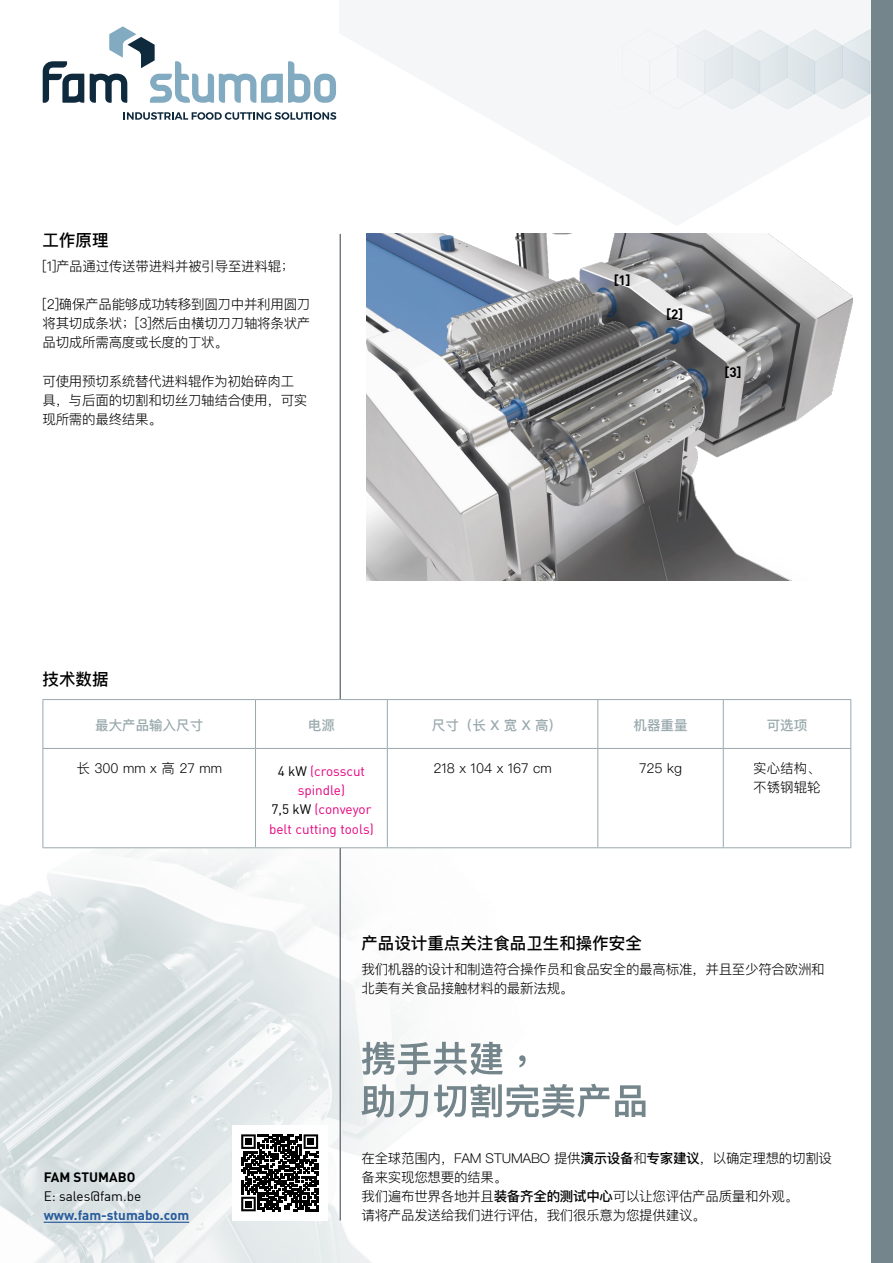
<style>
.page{position:relative;width:893px;height:1263px;background:#fff}
.page>*{position:absolute;margin:0;border:0;box-sizing:border-box;transform-origin:0 0}
.Titel{font:500 16.5px "Ping Fang SC";color:#000}
.Txt{font:300 13.5px/19.2px "Ping Fang SC";letter-spacing:-.02em;color:#000}
.Tabel_Txt{font:13.5px/19.2px "DIN";color:#e6007e;text-align:center}
.Tabel{font:300 13.5px/19.2px "Ping Fang SC";color:#000}
.Tabel_Header{font:500 13.5px "Ping Fang SC";color:#99a9ad}
.t1{font:700 13.5px "DIN";color:#000}
.t2{font:700 13.5px "DIN";color:#275b9b}
.t3{font:13.5px "DIN";color:#000}
.s1{color:#000}
.s2{font-weight:500}
</style>
<div class="page">
<img style="left:0;top:69px;width:872px;height:1194px">
<svg style="left:339px;top:0;width:533px;height:226px;fill:#f4f6f7"></svg>
<img style="left:594px;top:27px;width:278px;height:81px">
<div style="left:872px;top:0;width:21px;height:1263px;background:#74868b"></div>
<hr style="left:340px;top:234px;width:1px;height:986px;background:#343e47">
<hr style="left:44px;top:1222px;width:145px;height:1px;background:#275b9b">
<svg style="left:43px;top:61px;width:41px;height:42px"></svg>
<svg style="left:90px;top:26px;width:246px;height:77px"></svg>
<svg style="left:124px;top:112px;width:212px;height:8px"></svg>
<div style="left:232px;top:1125px;width:95px;height:95px;background:#fff"></div>
<svg style="left:362px;top:1041px;width:141px;height:34px"></svg>
<svg style="left:519px;top:1055px;width:7px;height:12px"></svg>
<svg style="left:361px;top:1084px;width:67px;height:34px"></svg>
<svg style="left:434px;top:1084px;width:175px;height:34px"></svg>
<svg style="left:615px;top:1085px;width:30px;height:32px"></svg>
<svg style="left:241px;top:1134px;width:77px;height:77px"></svg>
<div style="left:245px;top:1138px;width:7px;height:7px;background:#000"></div>
<div style="left:308px;top:1138px;width:6px;height:7px;background:#000"></div>
<div style="left:245px;top:1201px;width:7px;height:6px;background:#000"></div>
<img style="left:367px;top:234px;width:485px;height:346px">
<svg style="left:44px;top:700px;width:806px;height:48px"></svg>
<svg style="left:44px;top:749px;width:806px;height:98px"></svg>
<hr style="left:255px;top:749px;width:1px;height:98px;background:#99a9ad">
<hr style="left:387px;top:749px;width:1px;height:98px;background:#99a9ad">
<hr style="left:597px;top:749px;width:1px;height:98px;background:#99a9ad">
<hr style="left:723px;top:749px;width:1px;height:98px;background:#99a9ad">
<hr style="left:43px;top:699px;width:212px;height:1px;background:#99a9ad">
<hr style="left:43px;top:700px;width:1px;height:48px;background:#99a9ad">
<hr style="left:255px;top:699px;width:132px;height:1px;background:#99a9ad">
<hr style="left:255px;top:700px;width:1px;height:48px;background:#99a9ad">
<hr style="left:387px;top:699px;width:211px;height:1px;background:#99a9ad">
<hr style="left:387px;top:700px;width:1px;height:48px;background:#99a9ad">
<hr style="left:598px;top:699px;width:125px;height:1px;background:#99a9ad">
<hr style="left:597px;top:700px;width:1px;height:48px;background:#99a9ad">
<hr style="left:723px;top:699px;width:128px;height:1px;background:#99a9ad">
<hr style="left:723px;top:700px;width:1px;height:48px;background:#99a9ad">
<hr style="left:850px;top:700px;width:1px;height:48px;background:#99a9ad">
<hr style="left:43px;top:748px;width:212px;height:1px;background:#99a9ad">
<hr style="left:43px;top:749px;width:1px;height:98px;background:#99a9ad">
<hr style="left:255px;top:748px;width:132px;height:1px;background:#99a9ad">
<hr style="left:387px;top:748px;width:211px;height:1px;background:#99a9ad">
<hr style="left:598px;top:748px;width:125px;height:1px;background:#99a9ad">
<hr style="left:723px;top:748px;width:128px;height:1px;background:#99a9ad">
<hr style="left:850px;top:749px;width:1px;height:98px;background:#99a9ad">
<hr style="left:43px;top:847px;width:212px;height:1px;background:#99a9ad">
<hr style="left:255px;top:847px;width:132px;height:1px;background:#99a9ad">
<hr style="left:387px;top:847px;width:211px;height:1px;background:#99a9ad">
<hr style="left:598px;top:847px;width:125px;height:1px;background:#99a9ad">
<hr style="left:723px;top:847px;width:128px;height:1px;background:#99a9ad">
<p class="Titel" style="left:43px;top:230px;width:67px">工作原理</p>
<p class="Txt" style="left:43px;top:256px;width:253px">[1]产品通过传送带进料并被引导至进料辊；</p>
<p class="Txt" style="left:43px;top:294px;width:269px;text-align:justify">[2]确保产品能够成功转移到圆刀中并利用圆刀将其切成条状；[3]然后由横切刀刀轴将条状产品切成所需高度或长度的丁状。</p>
<p class="Txt" style="left:43px;top:371px;width:266px">可使用预切系统替代进料辊作为初始碎肉工具，与后面的切割和切丝刀轴结合使用，可实现所需的最终结果。</p>
<p class="Titel" style="left:43px;top:669px;width:67px">技术数据</p>
<p class="t1" style="left:614px;top:271px;width:18px">[1]</p>
<p class="t1" style="left:666px;top:305px;width:18px">[2]</p>
<p class="t1" style="left:724px;top:363px;width:18px">[3]</p>
<p class="Tabel_Header" style="left:95px;top:716px;width:109px">最大产品输入尺寸</p>
<p class="Tabel_Header" style="left:308px;top:716px;width:28px">电源</p>
<p class="Tabel_Header" style="left:432px;top:716px;width:123px">尺寸（长 X 宽 X 高)</p>
<p class="Tabel_Header" style="left:633px;top:716px;width:55px">机器重量</p>
<p class="Tabel_Header" style="left:767px;top:716px;width:42px">可选项</p>
<p class="Tabel" style="left:76px;top:758px;width:147px">长 300 mm x 高 27 mm</p>
<p class="Tabel_Txt" style="left:278px;top:761px;width:89px"><span class="s1">4 kW</span> (crosscut spindle)</p>
<p class="Tabel_Txt" style="left:269px;top:800px;width:106px;text-align:left"><span class="s1">7,5 kW</span> (conveyor belt cutting tools)</p>
<p class="Tabel" style="left:433px;top:758px;width:120px">218 x 104 x 167 cm</p>
<p class="Tabel" style="left:639px;top:758px;width:44px">725 kg</p>
<p class="Tabel" style="left:753px;top:758px;width:69px">实心结构、不锈钢辊轮</p>
<p class="t1" style="left:44px;top:1168px;width:93px">FAM STUMABO</p>
<p class="t3" style="left:44px;top:1188px;width:99px">E: sales@fam.be</p>
<p class="t2" style="left:44px;top:1207px;width:147px">www.fam-stumabo.com</p>
<p class="Titel" style="left:361px;top:933px;width:282px">产品设计重点关注食品卫生和操作安全</p>
<p class="Txt" style="left:361px;top:959px;width:465px">我们机器的设计和制造符合操作员和食品安全的最高标准，并且至少符合欧洲和北美有关食品接触材料的最新法规。</p>
<p class="Txt" style="left:361px;top:1148px;width:472px">在全球范围内，FAM STUMABO 提供<span class="s2">演示设备</span>和<span class="s2">专家建议</span>，以确定理想的切割设备来实现您想要的结果。<br>我们遍布世界各地并且<span class="s2">装备齐全的测试中心</span>可以让您评估产品质量和外观。<br>请将产品发送给我们进行评估，我们很乐意为您提供建议。</p>
</div>
